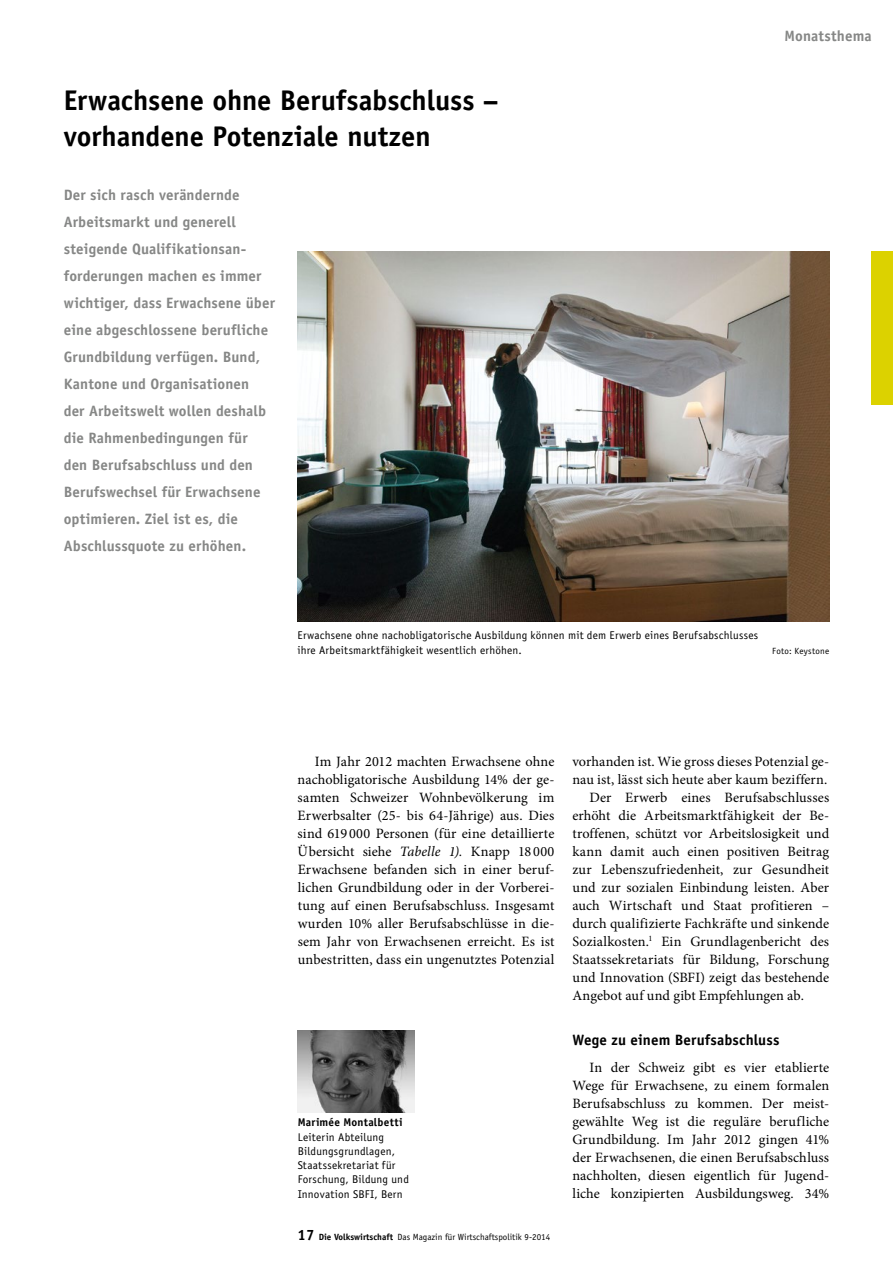
<style>
.page{position:relative;width:893px;height:1263px;background:#fff}
.page>*{position:absolute;margin:0;border:0;box-sizing:border-box;transform-origin:0 0}
.t1{font:700 28.5px/36px "Officina Sans Std";letter-spacing:-.005em;color:#000}
.t2{font:700 15px/27px "Officina Sans Std";letter-spacing:.01em;color:#868786}
.t3{font:700 15px "Officina Sans Std";letter-spacing:.005em;color:#000}
.t4{font:14.25px/18px "Minion Pro";letter-spacing:.005em;color:#000;text-align:justify}
.t5{font:11.25px/14.2px "Officina Sans Std";letter-spacing:.02em;color:#000}
.t6{font:700 11.25px "Officina Sans Std";letter-spacing:.02em;color:#000}
.t7{font:9px "Officina Sans Std";color:#000}
.t8{font:9px "Officina Sans Std";letter-spacing:.03em;color:#000}
.s1{font-style:italic}
.s2{font-weight:700;font-size:15px}
.s3{font-weight:700}
</style>
<div class="page">
<img style="left:298px;top:1030px;width:117px;height:82px">
<div style="left:872px;top:252px;width:21px;height:153px;background:#dcd200"></div>
<img style="left:298px;top:252px;width:531px;height:369px">
<h1 class="t1" style="left:64px;top:82px;width:436px">Erwachsene ohne Berufsabschluss – vorhandene Potenziale nutzen</h1>
<p class="t2" style="left:64px;top:182px;width:213px">Der sich rasch verändernde<br>Arbeitsmarkt und generell steigende Qualifikationsan&shy;forderungen machen es immer wichtiger, dass Erwachsene über eine abgeschlossene berufliche<br>Grundbildung verfügen. Bund,<br>Kantone und Organisationen<br>der Arbeitswelt wollen deshalb die Rahmenbedingungen für den Berufsabschluss und den<br>Berufswechsel für Erwachsene optimieren. Ziel ist es, die<br>Abschlussquote zu erhöhen.</p>
<p class="t2" style="left:784px;top:22px;width:89px">Monatsthema</p>
<p class="t5" style="left:298px;top:628px;width:462px">Erwachsene ohne nachobligatorische Ausbildung können mit dem Erwerb eines Berufsabschlusses ihre Arbeitsmarktfähigkeit wesentlich erhöhen.</p>
<p class="t8" style="left:772px;top:645px;width:58px">Foto: Keystone</p>
<p class="t4" style="left:298px;top:752px;width:258px;text-indent:17px">Im Jahr 2012 machten Erwachsene ohne nachobligatorische Ausbildung 14% der ge&shy;samten Schweizer Wohnbevölkerung im Erwerbsalter (25- bis 64-Jährige) aus. Dies sind 619 000 Personen (für eine detaillierte Übersicht siehe <span class="s1">Tabelle 1).</span> Knapp 18 000<br>Erwachsene befanden sich in einer beruf&shy;lichen Grundbildung oder in der Vorberei&shy;tung auf einen Berufsabschluss. Insgesamt wurden 10% aller Berufsabschlüsse in die&shy;sem Jahr von Erwachsenen erreicht. Es ist unbestritten, dass ein ungenutztes Potenzial</p>
<p class="t4" style="left:572px;top:752px;width:258px">vorhanden ist. Wie gross dieses Potenzial ge-</p>
<p class="t4" style="left:572px;top:770px;width:256px">nau ist, lässt sich heute aber kaum beziffern.</p>
<p class="t4" style="left:589px;top:788px;width:241px">Der Erwerb eines Berufsabschlusses</p>
<p class="t4" style="left:572px;top:806px;width:258px">erhöht die Arbeitsmarktfähigkeit der Be-</p>
<p class="t4" style="left:572px;top:824px;width:258px">troffenen, schützt vor Arbeitslosigkeit und</p>
<p class="t4" style="left:572px;top:842px;width:258px">kann damit auch einen positiven Beitrag</p>
<p class="t4" style="left:572px;top:860px;width:258px">zur Lebenszufriedenheit, zur Gesundheit</p>
<p class="t4" style="left:572px;top:878px;width:258px">und zur sozialen Einbindung leisten. Aber</p>
<p class="t4" style="left:572px;top:896px;width:258px">auch Wirtschaft und Staat profitieren –</p>
<p class="t4" style="left:572px;top:914px;width:258px">durch qualifizierte Fachkräfte und sinkende</p>
<p class="t4" style="left:572px;top:932px;width:258px">Sozialkosten.<sup>1</sup> Ein Grundlagenbericht des</p>
<p class="t4" style="left:572px;top:950px;width:258px">Staatssekretariats für Bildung, Forschung</p>
<p class="t4" style="left:572px;top:968px;width:258px">und Innovation (SBFI) zeigt das bestehende</p>
<p class="t4" style="left:572px;top:986px;width:233px">Angebot auf und gibt Empfehlungen ab.</p>
<p class="t3" style="left:572px;top:1030px;width:208px">Wege zu einem Berufsabschluss</p>
<p class="t4" style="left:572px;top:1058px;width:258px;text-indent:17px">In der Schweiz gibt es vier etablierte Wege für Erwachsene, zu einem formalen Berufsabschluss zu kommen. Der meist&shy;gewählte Weg ist die reguläre berufliche Grundbildung. Im Jahr 2012 gingen 41% der Erwachsenen, die einen Berufsabschluss nachholten, diesen eigentlich für Jugend&shy;liche konzipierten Ausbildungsweg. 34%</p>
<p class="t6" style="left:298px;top:1115px;width:106px">Marimée Montalbetti</p>
<p class="t5" style="left:298px;top:1129px;width:113px">Leiterin Abteilung<br>Bildungsgrundlagen,<br>Staatssekretariat für<br>Forschung, Bildung und<br>Innovation SBFI, Bern</p>
<p class="t7" style="left:298px;top:1231px;width:254px"><span class="s2">17</span> <span class="s3">Die Volkswirtschaft</span> Das Magazin für Wirtschaftspolitik 9-2014</p>
</div>
